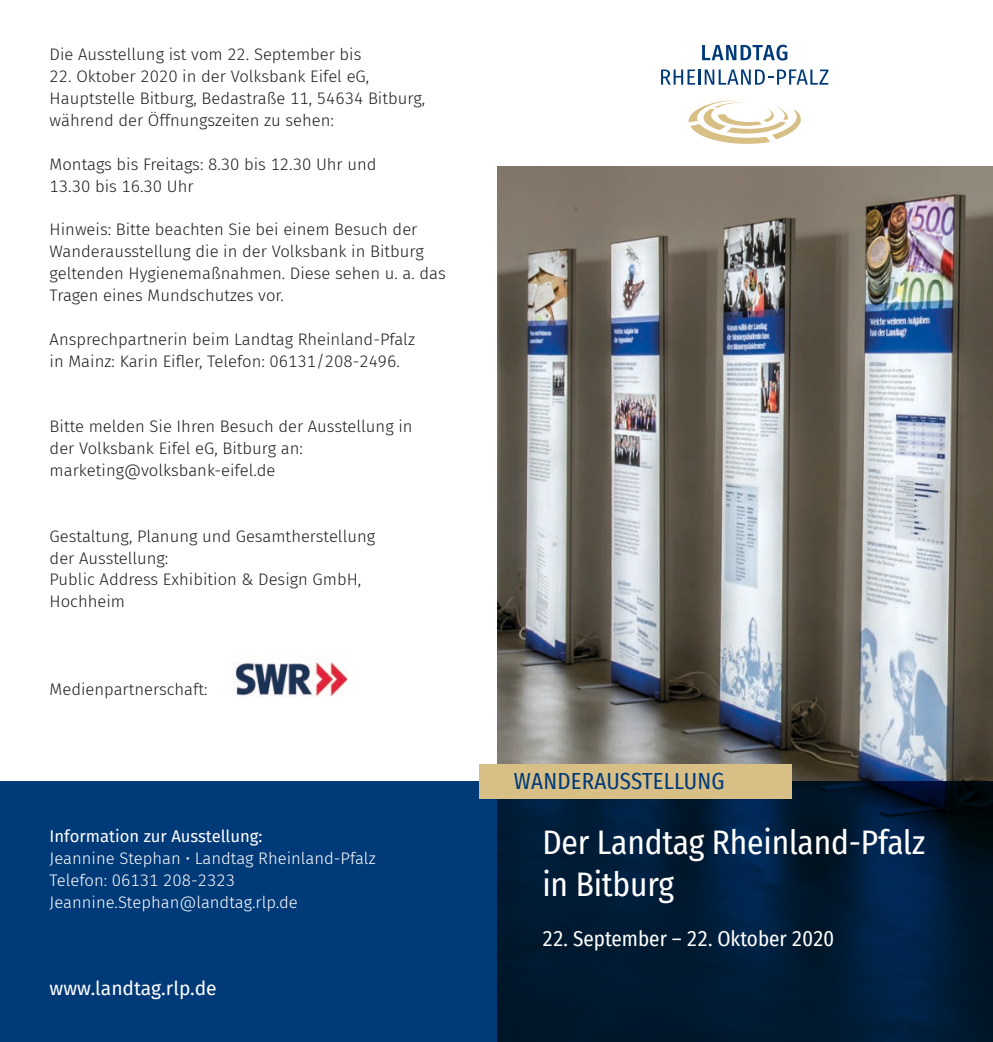
<style>
.page{position:relative;width:993px;height:1042px;background:#fff}
.page>*{position:absolute;margin:0;border:0;box-sizing:border-box;transform-origin:0 0}
.t1{font:33.25px/42px "Fira Sans Condensed";letter-spacing:-.005em;color:#fff}
.t2{font:22.75px "Fira Sans Condensed";letter-spacing:.01em;color:#003a79}
.t3{font:21px "Fira Sans Condensed";color:#fff}
.t4{font:19.25px "Fira Sans";color:#fff}
.t5{font:300 16.62px/21.9px "Fira Sans";color:#1d1d1b}
.t6{font:300 16.62px "Fira Sans";color:#fff}
.t7{font:16.62px "Fira Sans";color:#fff}
</style>
<div class="page">
<img style="left:497px;top:167px;width:495px;height:614px">
<svg style="left:0;top:781px;width:992px;height:261px;background:#002b58"></svg>
<div style="left:479px;top:764px;width:312px;height:35px;background:#d8bf86"></div>
<svg style="left:702px;top:45px;width:85px;height:16px"></svg>
<svg style="left:661px;top:70px;width:167px;height:15px"></svg>
<svg style="left:688px;top:100px;width:113px;height:44px"></svg>
<img style="left:233px;top:662px;width:115px;height:35px">
<p class="t5" style="left:50px;top:43px;width:313px">Die Ausstellung ist vom 22. September bis</p>
<p class="t5" style="left:50px;top:65px;width:377px">22. Oktober 2020 in der Volksbank Eifel eG,<br>Hauptstelle Bitburg, Bedastraße 11, 54634 Bitburg, während der Öffnungszeiten zu sehen:</p>
<p class="t5" style="left:50px;top:153px;width:328px">Montags bis Freitags: 8.30 bis 12.30 Uhr und<br>13.30 bis 16.30 Uhr</p>
<p class="t5" style="left:50px;top:218px;width:397px">Hinweis: Bitte beachten Sie bei einem Besuch der Wanderausstellung die in der Volksbank in Bitburg geltenden Hygienemaßnahmen. Diese sehen u. a. das Tragen eines Mundschutzes vor.</p>
<p class="t5" style="left:50px;top:328px;width:367px">Ansprechpartnerin beim Landtag Rheinland-Pfalz</p>
<p class="t5" style="left:50px;top:350px;width:352px">in Mainz: Karin Eifler, Telefon: 06131/208-2496.</p>
<p class="t5" style="left:50px;top:415px;width:364px">Bitte melden Sie Ihren Besuch der Ausstellung in der Volksbank Eifel eG, Bitburg an: marketing@volksbank-eifel.de</p>
<p class="t5" style="left:50px;top:525px;width:327px">Gestaltung, Planung und Gesamtherstellung</p>
<p class="t5" style="left:50px;top:547px;width:120px">der Ausstellung:</p>
<p class="t5" style="left:50px;top:568px;width:313px">Public Address Exhibition &amp; Design GmbH,</p>
<p class="t5" style="left:50px;top:590px;width:77px">Hochheim</p>
<p class="t5" style="left:50px;top:678px;width:159px">Medienpartnerschaft:</p>
<p class="t7" style="left:50px;top:824px;width:214px">Information zur Ausstellung:</p>
<p class="t6" style="left:50px;top:846px;width:327px">Jeannine Stephan • Landtag Rheinland-Pfalz</p>
<p class="t6" style="left:50px;top:868px;width:187px">Telefon: 06131 208-2323</p>
<p class="t6" style="left:50px;top:890px;width:250px">Jeannine.Stephan@landtag.rlp.de</p>
<p class="t4" style="left:50px;top:974px;width:168px">www.landtag.rlp.de</p>
<p class="t2" style="left:513px;top:764px;width:212px">WANDERAUSSTELLUNG</p>
<p class="t1" style="left:542px;top:820px;width:384px">Der Landtag Rheinland-Pfalz in Bitburg</p>
<p class="t3" style="left:542px;top:923px;width:293px">22. September – 22. Oktober 2020</p>
</div>
